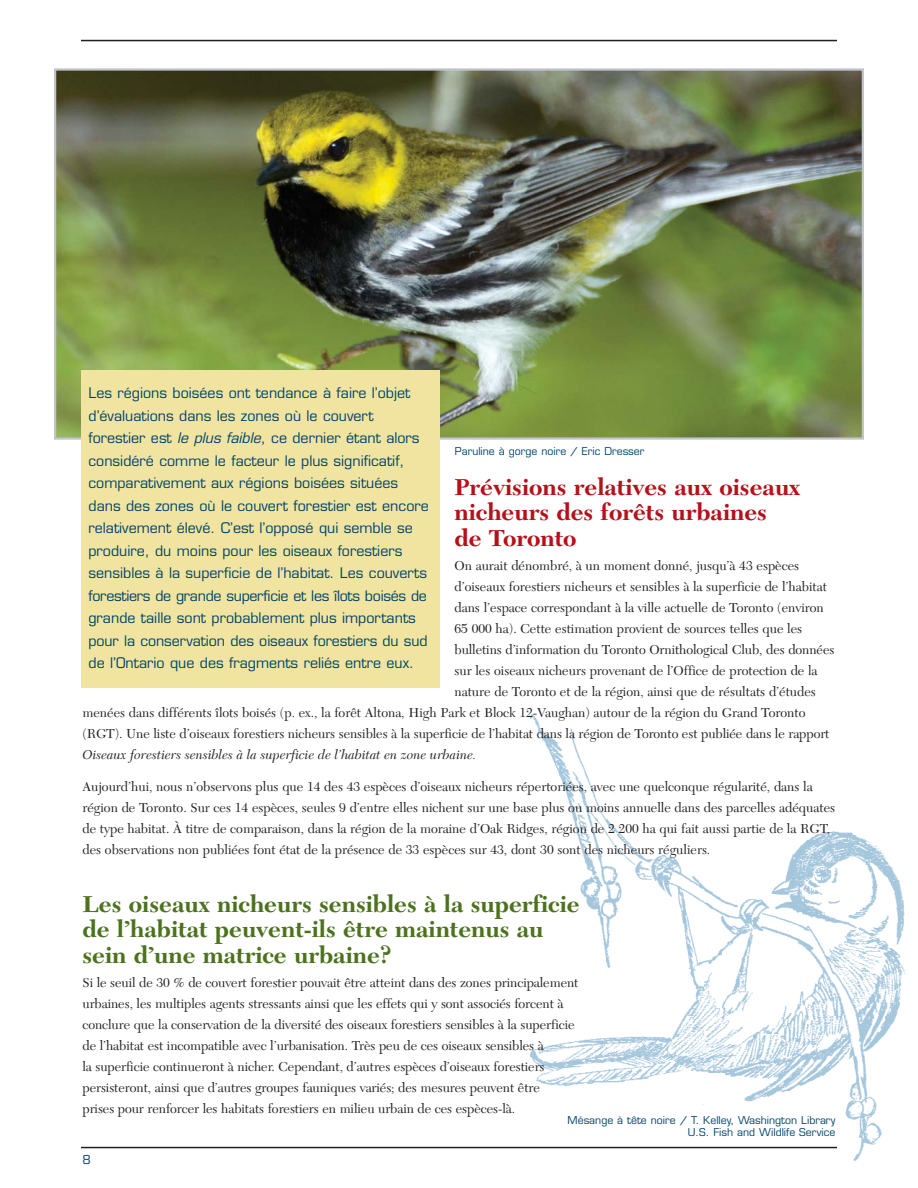
<style>
.page{position:relative;width:918px;height:1188px;background:#fff}
.page>*{position:absolute;margin:0;border:0;box-sizing:border-box;transform-origin:0 0}
.t1{font:700 24px/25.5px "New Caledonia";color:#4c721d}
.t2{font:700 24px/25.5px "New Caledonia";color:#b5111a}
.t3{font:14.25px/22.5px "Eurostile";color:#00446b}
.t4{font:13.5px/21px "New Caledonia";color:#231f20}
.t5{font:italic 13.5px "New Caledonia";color:#231f20}
.t6{font:12px "Eurostile";color:#00446b}
.t7{font:10.5px/12px "Eurostile";color:#00446b;text-align:right}
.s1{font-style:italic}
</style>
<div class="page">
<img style="left:528px;top:716px;width:378px;height:445px">
<hr style="left:81px;top:40px;width:756px;height:1px;background:#231f20">
<hr style="left:81px;top:1147px;width:756px;height:1px;background:#231f20">
<img style="left:57px;top:71px;width:804px;height:366px">
<div style="left:81px;top:370px;width:358px;height:318px;background:#f1e4a0"></div>
<p class="t3" style="left:88px;top:383px;width:342px">Les régions boisées ont tendance à faire l’objet d’évaluations dans les zones où le couvert forestier est <span class="s1">le plus faible</span>, ce dernier étant alors considéré comme le facteur le plus significatif, comparativement aux régions boisées situées dans des zones où le couvert forestier est encore relativement élevé. C’est l’opposé qui semble se produire, du moins pour les oiseaux forestiers sensibles à la superficie de l’habitat. Les couverts forestiers de grande superficie et les îlots boisés de grande taille sont probablement plus importants pour la conservation des oiseaux forestiers du sud de l’Ontario que des fragments reliés entre eux.</p>
<p class="t7" style="left:455px;top:446px;width:191px">Paruline à gorge noire / Eric Dresser</p>
<h1 class="t2" style="left:454px;top:477px;width:347px">Prévisions relatives aux oiseaux nicheurs des forêts urbaines<br>de Toronto</h1>
<p class="t4" style="left:454px;top:557px;width:346px">On aurait dénombré, à un moment donné, jusqu’à 43 espèces</p>
<p class="t4" style="left:454px;top:578px;width:374px">d’oiseaux forestiers nicheurs et sensibles à la superficie de l’habitat</p>
<p class="t4" style="left:454px;top:599px;width:371px">dans l’espace correspondant à la ville actuelle de Toronto (environ</p>
<p class="t4" style="left:454px;top:620px;width:349px">65 000 ha). Cette estimation provient de sources telles que les</p>
<p class="t4" style="left:454px;top:641px;width:381px">bulletins d’information du Toronto Ornithological Club, des données</p>
<p class="t4" style="left:454px;top:662px;width:365px">sur les oiseaux nicheurs provenant de l’Office de protection de la</p>
<p class="t4" style="left:454px;top:683px;width:363px">nature de Toronto et de la région, ainsi que de résultats d’études</p>
<p class="t4" style="left:82px;top:704px;width:725px">menées dans différents îlots boisés (p. ex., la forêt Altona, High Park et Block 12-Vaughan) autour de la région du Grand Toronto</p>
<p class="t4" style="left:82px;top:725px;width:749px">(RGT). Une liste d’oiseaux forestiers nicheurs sensibles à la superficie de l’habitat dans la région de Toronto est publiée dans le rapport</p>
<p class="t5" style="left:82px;top:749px;width:396px">Oiseaux forestiers sensibles à la superficie de l’habitat en zone urbaine.</p>
<p class="t4" style="left:82px;top:778px;width:754px">Aujourd’hui, nous n’observons plus que 14 des 43 espèces d’oiseaux nicheurs répertoriées, avec une quelconque régularité, dans la région de Toronto. Sur ces 14 espèces, seules 9 d’entre elles nichent sur une base plus ou moins annuelle dans des parcelles adéquates de type habitat. À titre de comparaison, dans la région de la moraine d’Oak Ridges, région de 2 200 ha qui fait aussi partie de la RGT, des observations non publiées font état de la présence de 33 espèces sur 43, dont 30 sont des nicheurs réguliers.</p>
<h1 class="t1" style="left:82px;top:894px;width:499px">Les oiseaux nicheurs sensibles à la superficie de l’habitat peuvent-ils être maintenus au sein d’une matrice urbaine?</h1>
<p class="t4" style="left:82px;top:974px;width:498px">Si le seuil de 30 % de couvert forestier pouvait être atteint dans des zones principalement urbaines, les multiples agents stressants ainsi que les effets qui y sont associés forcent à conclure que la conservation de la diversité des oiseaux forestiers sensibles à la superficie de l’habitat est incompatible avec l’urbanisation. Très peu de ces oiseaux sensibles à<br>la superficie continueront à nicher. Cependant, d’autres espèces d’oiseaux forestiers persisteront, ainsi que d’autres groupes fauniques variés; des mesures peuvent être<br>prises pour renforcer les habitats forestiers en milieu urbain de ces espèces-là.</p>
<p class="t6" style="left:82px;top:1155px;width:10px">8</p>
<p class="t7" style="left:568px;top:1115px;width:269px">Mésange à tête noire / T. Kelley, Washington Library<br>U.S. Fish and Wildlife Service</p>
</div>
